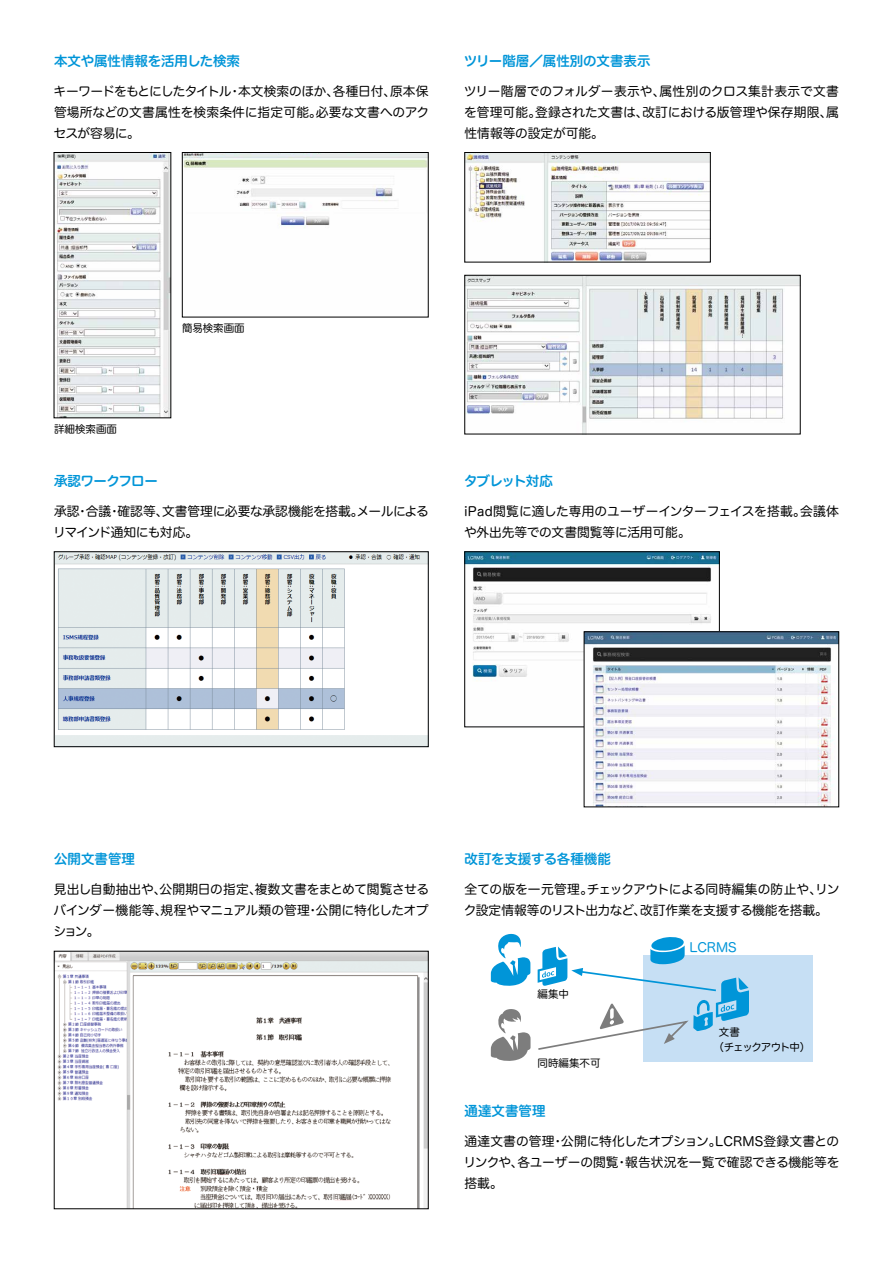
<style>
.page{position:relative;width:893px;height:1263px;background:#fff}
.page>*{position:absolute;margin:0;border:0;box-sizing:border-box;transform-origin:0 0}
.t1{font:13.5px "Hira Maru Std W6";color:#0095d8}
.t2{font:13.5px "Hira Maru Std W6";letter-spacing:-.04em;color:#0095d8}
.t3{font:13.5px "Hira Maru Std W6";letter-spacing:-.065em;color:#0095d8}
.t4{font:12.75px/21px "Hira Maru Pro W4";letter-spacing:-.01em;color:#000;text-align:justify}
.t5{font:12.75px "Hira Maru Pro W4";color:#0095d8}
.t6{font:10.5px "Hira Maru Pro W4";color:#000}
.t7{font:10.5px/15px "Hira Maru Pro W4";letter-spacing:-.1em;color:#000}
</style>
<div class="page">
<div style="left:643px;top:955px;width:170px;height:107px;background:#c6dff4"></div>
<img style="left:56px;top:154px;width:113px;height:262px">
<img style="left:184px;top:154px;width:242px;height:74px">
<div style="left:182px;top:152px;width:246px;height:165px;border:1px solid #000"></div>
<img style="left:466px;top:553px;width:252px;height:172px">
<div style="left:464px;top:551px;width:256px;height:176px;border:1px solid #000"></div>
<img style="left:586px;top:633px;width:251px;height:172px">
<div style="left:584px;top:631px;width:255px;height:176px;border:1px solid #000"></div>
<img style="left:466px;top:154px;width:242px;height:106px">
<div style="left:464px;top:152px;width:246px;height:110px;border:1px solid #000"></div>
<img style="left:466px;top:277px;width:332px;height:155px">
<div style="left:464px;top:275px;width:336px;height:159px;border:1px solid #000"></div>
<img style="left:56px;top:553px;width:370px;height:192px">
<div style="left:54px;top:551px;width:374px;height:196px;border:1px solid #000"></div>
<img style="left:56px;top:953px;width:370px;height:254px">
<svg style="left:491px;top:933px;width:258px;height:128px"></svg>
<p class="t1" style="left:54px;top:51px;width:188px">本文や属性情報を活用した検索</p>
<p class="t4" style="left:54px;top:80px;width:377px">キーワードをもとにしたタイトル・本文検索のほか、各種日付、原本保管場所などの文書属性を検索条件に指定可能。必要な文書へのアクセスが容易に。</p>
<p class="t1" style="left:464px;top:51px;width:188px">ツリー階層／属性別の文書表示</p>
<p class="t4" style="left:464px;top:80px;width:377px">ツリー階層でのフォルダー表示や、属性別のクロス集計表示で文書を管理可能。登録された文書は、改訂における版管理や保存期限、属性情報等の設定が可能。</p>
<p class="t6" style="left:54px;top:420px;width:64px">詳細検索画面</p>
<p class="t6" style="left:182px;top:319px;width:64px">簡易検索画面</p>
<p class="t2" style="left:54px;top:471px;width:105px">承認ワークフロー</p>
<p class="t4" style="left:53px;top:500px;width:377px">承認・合議・確認等、文書管理に必要な承認機能を搭載。メールによるリマインド通知にも対応。</p>
<p class="t3" style="left:464px;top:471px;width:90px">タブレット対応</p>
<p class="t4" style="left:464px;top:500px;width:376px">iPad閲覧に適した専用のユーザーインターフェイスを搭載。会議体や外出先等での文書閲覧等に活用可能。</p>
<p class="t1" style="left:54px;top:849px;width:82px">公開文書管理</p>
<p class="t4" style="left:53px;top:878px;width:377px">見出し自動抽出や、公開期日の指定、複数文書をまとめて閲覧させるバインダー機能等、規程やマニュアル類の管理・公開に特化したオプション。</p>
<p class="t1" style="left:464px;top:849px;width:148px">改訂を支援する各種機能</p>
<p class="t4" style="left:464px;top:878px;width:377px">全ての版を一元管理。チェックアウトによる同時編集の防止や、リンク設定情報等のリスト出力など、改訂作業を支援する機能を搭載。</p>
<p class="t6" style="left:538px;top:985px;width:33px">編集中</p>
<p class="t6" style="left:538px;top:1054px;width:64px">同時編集不可</p>
<p class="t5" style="left:689px;top:936px;width:49px">LCRMS</p>
<p class="t7" style="left:714px;top:1024px;width:98px;text-indent:5px">文書<br>（チェックアウト中）</p>
<p class="t1" style="left:464px;top:1101px;width:82px">通達文書管理</p>
<p class="t4" style="left:464px;top:1130px;width:377px">通達文書の管理・公開に特化したオプション。LCRMS登録文書とのリンクや、各ユーザーの閲覧・報告状況を一覧で確認できる機能等を搭載。</p>
</div>
